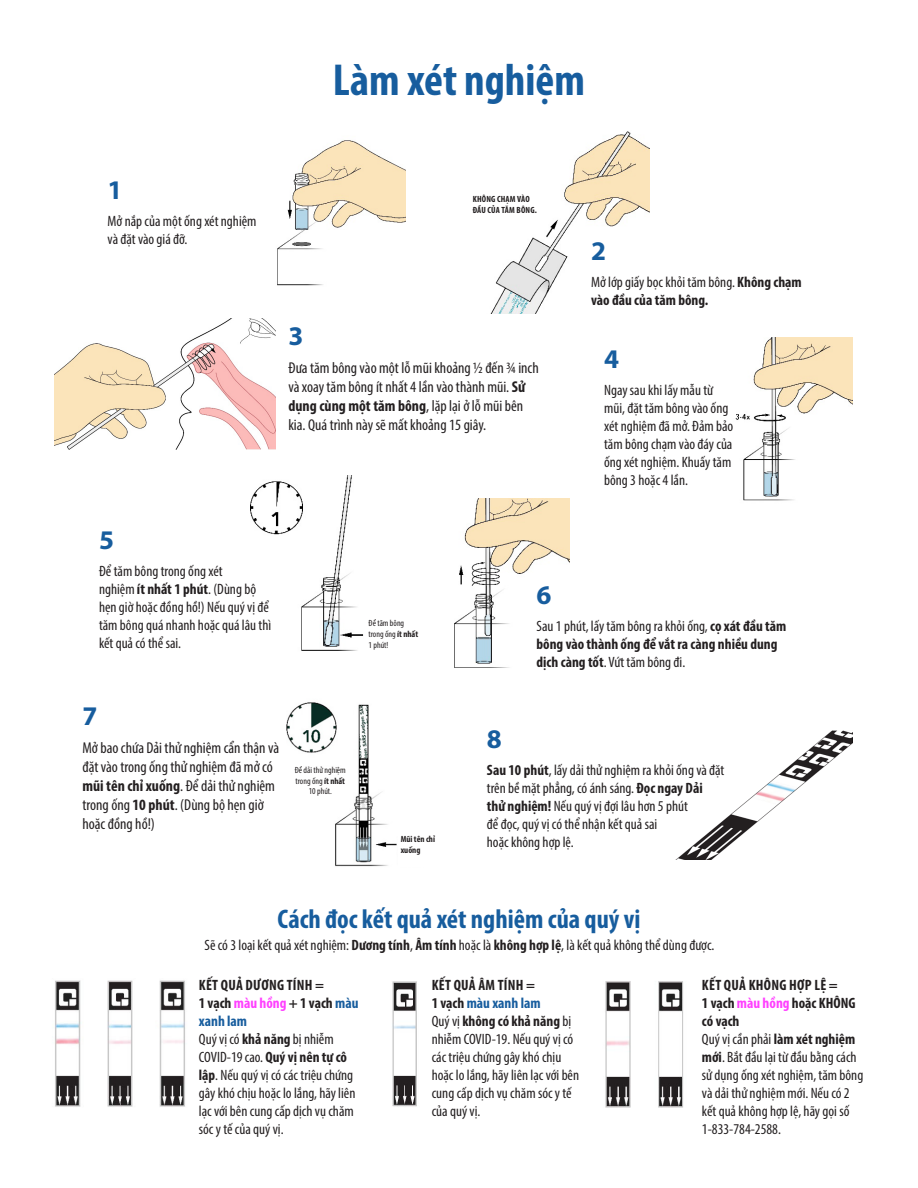
<style>
.page{position:relative;width:918px;height:1188px;background:#fff}
.page>*{position:absolute;margin:0;border:0;box-sizing:border-box;transform-origin:0 0}
.t1{font:700 condensed 45px "Myriad Pro";color:#175d9e}
.t2{font:700 condensed 27px "Myriad Pro";color:#175d9e}
.t3{font:700 27px "Myriad Pro";color:#175d9e}
.t4{font:condensed 15.75px/18.9px "Myriad Pro";color:#231f20}
.t5{font:condensed 15px/18px "Myriad Pro";color:#231f20}
.t6{font:700 condensed 15px/18px "Myriad Pro";color:#231f20}
.t7{font:700 condensed 15px "Myriad Pro";letter-spacing:.02em;color:#231f20}
.t8{font:700 condensed 15px "Myriad Pro";color:#175d9e}
.t9{font:condensed 9px/10.8px "Myriad Pro";color:#231f20}
.t10{font:700 condensed 9px/10.8px "Myriad Pro";letter-spacing:.005em;color:#231f20}
.s1{font-weight:700}
.s2{font-weight:400}
.s3{color:#ff40ff}
.s4{color:#175d9e}
.s5{color:#231f20}
</style>
<div class="page">
<img style="left:251px;top:475px;width:113px;height:176px">
<img style="left:277px;top:140px;width:128px;height:146px">
<img style="left:490px;top:131px;width:159px;height:183px">
<img style="left:54px;top:319px;width:222px;height:131px">
<img style="left:454px;top:499px;width:115px;height:169px">
<img style="left:735px;top:338px;width:118px;height:163px">
<img style="left:676px;top:731px;width:177px;height:129px">
<img style="left:55px;top:980px;width:131px;height:127px">
<img style="left:392px;top:981px;width:25px;height:126px">
<img style="left:605px;top:981px;width:78px;height:127px">
<div style="left:470px;top:189px;width:79px;height:34px;background:#fff"></div>
<img style="left:286px;top:702px;width:111px;height:165px">
<div style="left:289px;top:768px;width:62px;height:34px;background:#fff"></div>
<p class="t1" style="left:333px;top:52px;width:254px">Làm xét nghiệm</p>
<p class="t3" style="left:108px;top:173px;width:16px">1</p>
<p class="t5" style="left:108px;top:212px;width:150px">Mở nắp của một ống xét nghiệm và đặt vào giá đỡ.</p>
<p class="t10" style="left:473px;top:194px;width:66px">KHÔNG CHẠM VÀO<br>ĐẦU CỦA TĂM BÔNG.</p>
<p class="t3" style="left:288px;top:318px;width:16px">3</p>
<p class="t4" style="left:288px;top:358px;width:252px">Đưa tăm bông vào một lỗ mũi khoảng ½ đến ¾ inch và xoay tăm bông ít nhất 4 lần vào thành mũi. <span class="s1">Sử dụng cùng một tăm bông</span>, lặp lại ở lỗ mũi bên kia. Quá trình này sẽ mất khoảng 15 giây.</p>
<p class="t3" style="left:591px;top:233px;width:16px">2</p>
<p class="t6" style="left:591px;top:273px;width:212px"><span class="s2">Mở lớp giấy bọc khỏi tăm bông.</span> Không chạm vào đầu của tăm bông.</p>
<p class="t3" style="left:604px;top:341px;width:16px">4</p>
<p class="t5" style="left:604px;top:381px;width:131px">Ngay sau khi lấy mẫu từ mũi, đặt tăm bông vào ống xét nghiệm đã mở. Đảm bảo tăm bông chạm vào đáy của ống xét nghiệm. Khuấy tăm bông 3 hoặc 4 lần.</p>
<p class="t3" style="left:99px;top:522px;width:16px">5</p>
<p class="t5" style="left:99px;top:562px;width:174px">Để tăm bông trong ống xét<br>nghiệm <span class="s1">ít nhất 1 phút</span>. (Dùng bộ hẹn giờ hoặc đồng hồ!) Nếu quý vị để tăm bông quá nhanh hoặc quá lâu thì kết quả có thể sai.</p>
<p class="t3" style="left:82px;top:699px;width:16px">7</p>
<p class="t4" style="left:82px;top:738px;width:198px">Mở bao chứa Dải thử nghiệm cẩn thận và đặt vào trong ống thử nghiệm đã mở có <span class="s1">mũi tên chỉ xuống</span>. Để dải thử nghiệm trong ống <span class="s1">10 phút</span>. (Dùng bộ hẹn giờ hoặc đồng hồ!)</p>
<p class="t9" style="left:295px;top:764px;width:53px;text-align:center">Để dải thử nghiệm trong ống <span class="s1">ít nhất<br></span>10 phút.</p>
<p class="t9" style="left:369px;top:618px;width:51px">Để tăm bông trong ống <span class="s1">ít nhất<br></span>1 phút!</p>
<p class="t10" style="left:401px;top:833px;width:36px">Mũi tên chỉ xuống</p>
<p class="t3" style="left:537px;top:577px;width:16px">6</p>
<p class="t6" style="left:537px;top:616px;width:251px"><span class="s2">Sau 1 phút, lấy tăm bông ra khỏi ống,</span> cọ xát đầu tăm bông vào thành ống để vắt ra càng nhiều dung dịch càng tốt<span class="s2">. Vứt tăm bông đi.</span></p>
<p class="t3" style="left:487px;top:722px;width:16px">8</p>
<p class="t5" style="left:487px;top:761px;width:239px"><span class="s1">Sau 10 phút</span>, lấy dải thử nghiệm ra khỏi ống và đặt trên bề mặt phẳng, có ánh sáng. <span class="s1">Đọc ngay Dải thử nghiệm!</span> Nếu quý vị đợi lâu hơn 5 phút<br>để đọc, quý vị có thể nhận kết quả sai<br>hoặc không hợp lệ.</p>
<p class="t2" style="left:278px;top:903px;width:364px">Cách đọc kết quả xét nghiệm của quý vị</p>
<p class="t5" style="left:204px;top:936px;width:511px">Sẽ có 3 loại kết quả xét nghiệm: <span class="s1">Dương tính</span>, <span class="s1">Âm tính</span> hoặc là <span class="s1">không hợp lệ</span>, là kết quả không thể dùng được.</p>
<p class="t7" style="left:199px;top:976px;width:127px">KẾT QUẢ DƯƠNG TÍNH =</p>
<p class="t6" style="left:199px;top:994px;width:161px">1 vạch <span class="s3">màu hồng</span> + 1 vạch <span class="s4">màu xanh lam</span></p>
<p class="t5" style="left:199px;top:1030px;width:158px">Quý vị có <span class="s1">khả năng</span> bị nhiễm<br>COVID-19 cao. <span class="s1">Quý vị nên tự cô lập</span>. Nếu quý vị có các triệu chứng gây khó chịu hoặc lo lắng, hãy liên lạc với bên cung cấp dịch vụ chăm sóc y tế của quý vị.</p>
<p class="t7" style="left:432px;top:976px;width:105px">KẾT QUẢ ÂM TÍNH =</p>
<p class="t8" style="left:432px;top:994px;width:110px"><span class="s5">1 vạch</span> màu xanh lam</p>
<p class="t5" style="left:432px;top:1012px;width:149px">Quý vị <span class="s1">không có khả năng</span> bị nhiễm COVID-19. Nếu quý vị có các triệu chứng gây khó chịu hoặc lo lắng, hãy liên lạc với bên cung cấp dịch vụ chăm sóc y tế của quý vị.</p>
<p class="t7" style="left:702px;top:976px;width:137px">KẾT QUẢ KHÔNG HỢP LỆ =</p>
<p class="t6" style="left:702px;top:994px;width:155px">1 vạch <span class="s3">màu hồng</span> hoặc KHÔNG có vạch</p>
<p class="t5" style="left:702px;top:1030px;width:163px">Quý vị cần phải <span class="s1">làm xét nghiệm mới</span>. Bắt đầu lại từ đầu bằng cách sử dụng ống xét nghiệm, tăm bông và dải thử nghiệm mới. Nếu có 2 kết quả không hợp lệ, hãy gọi số<br>1-833-784-2588.</p>
</div>
